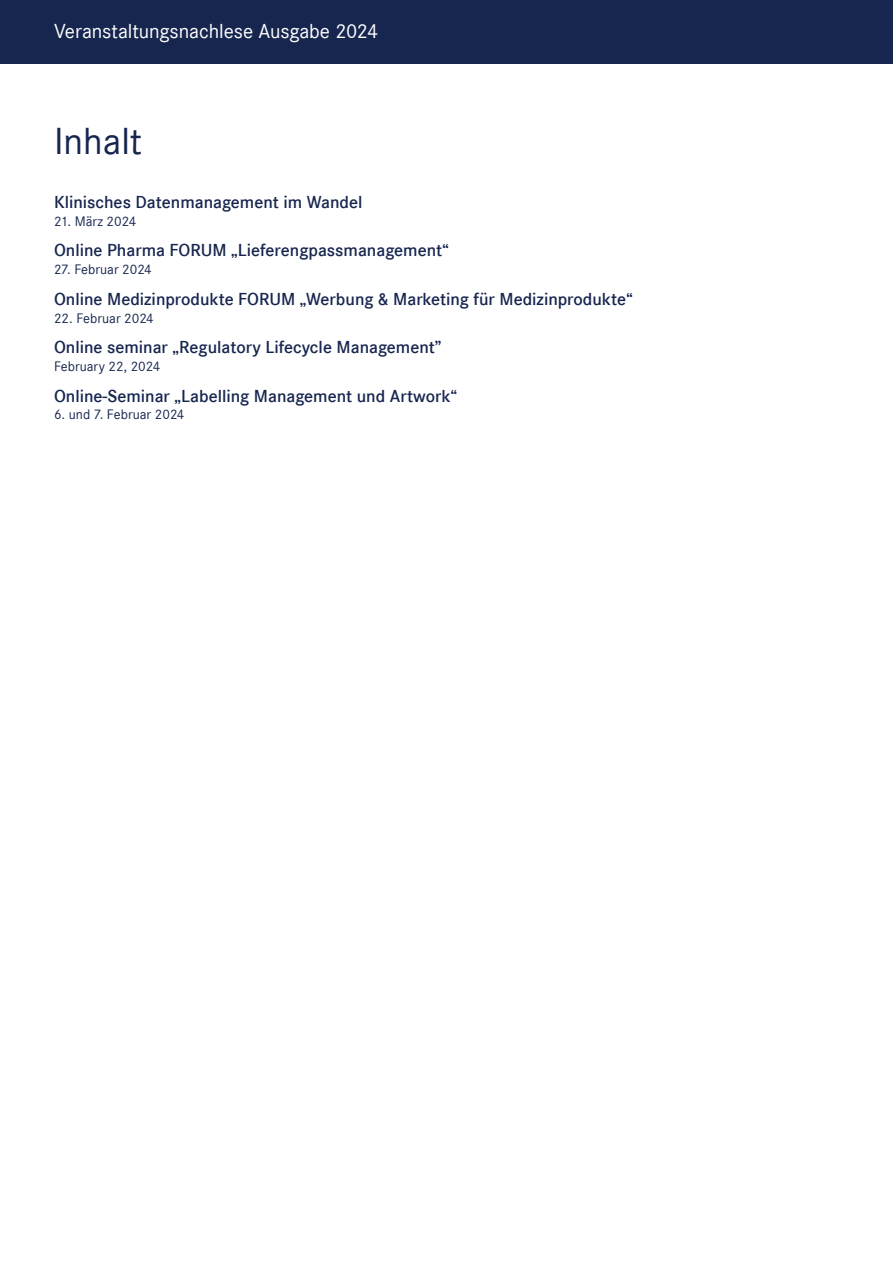
<style>
.page{position:relative;width:893px;height:1263px;background:#fff}
.page>*{position:absolute;margin:0;border:0;box-sizing:border-box;transform-origin:0 0}
.t1{font:39px "Corporate S";color:#17264f}
.t2{font:21px "Corporate S";letter-spacing:-.005em;color:#fff}
.t3{font:600 18px "Corporate S";color:#17264f}
.t4{font:14.25px "Corporate S";color:#17264f}
</style>
<div class="page">
<div style="left:0;top:0;width:893px;height:64px;background:#17264f"></div>
<p class="t2" style="left:54px;top:19px;width:326px">Veranstaltungsnachlese Ausgabe 2024</p>
<h1 class="t1" style="left:54px;top:118px;width:90px">Inhalt</h1>
<p class="t3" style="left:54px;top:192px;width:310px">Klinisches Datenmanagement im Wandel</p>
<p class="t4" style="left:54px;top:213px;width:84px">21. März 2024</p>
<p class="t3" style="left:54px;top:240px;width:396px">Online Pharma FORUM „Lieferengpassmanagement“</p>
<p class="t4" style="left:54px;top:261px;width:99px">27. Februar 2024</p>
<p class="t3" style="left:54px;top:289px;width:580px">Online Medizinprodukte FORUM „Werbung &amp; Marketing für Medizinprodukte“</p>
<p class="t4" style="left:54px;top:310px;width:101px">22. Februar 2024</p>
<p class="t3" style="left:54px;top:337px;width:389px">Online seminar „Regulatory Lifecycle Management”</p>
<p class="t4" style="left:54px;top:358px;width:108px">February 22, 2024</p>
<p class="t3" style="left:54px;top:385px;width:405px">Online-Seminar „Labelling Management und Artwork“</p>
<p class="t4" style="left:54px;top:407px;width:132px">6. und 7. Februar 2024</p>
</div>
